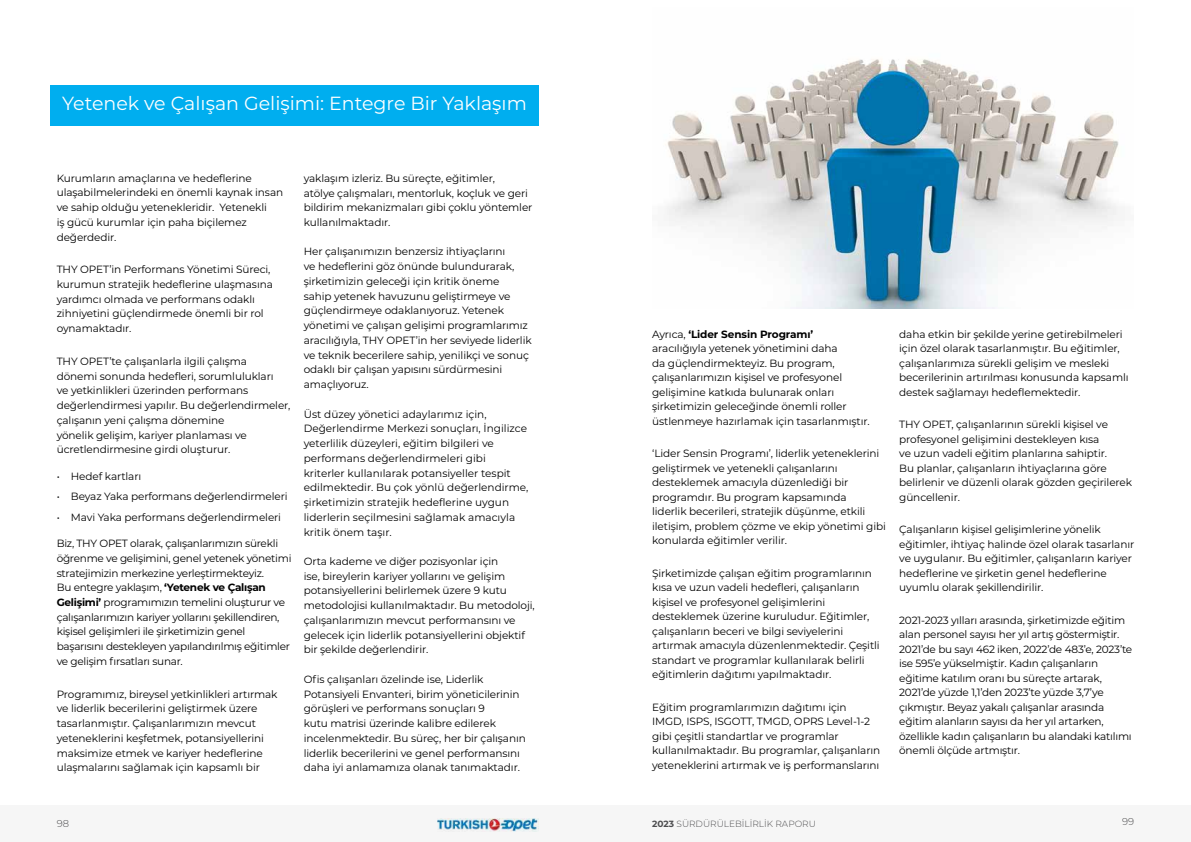
<style>
.page{position:relative;width:1191px;height:842px;background:#fff}
.page>*{position:absolute;margin:0;border:0;box-sizing:border-box;transform-origin:0 0}
.t1{font:19px "Montserrat";color:#fff}
.t2{font:10.5px/14.5px "Montserrat";letter-spacing:-.01em;color:#000}
.t3{font:300 10px "Montserrat";color:#4d4d4f}
.t4{font:300 9px "Montserrat";color:#4d4d4f}
.s1{font-weight:700}
</style>
<div class="page">
<div style="left:0;top:805px;width:1190px;height:37px;background:#f6f6f6"></div>
<img style="left:438px;top:818px;width:100px;height:13px">
<div style="left:50px;top:85px;width:489px;height:40px;background:#00aeef"></div>
<img style="left:666px;top:59px;width:453px;height:249px">
<h1 class="t1" style="left:62px;top:90px;width:466px">Yetenek ve Çalışan Gelişimi: Entegre Bir Yaklaşım</h1>
<p class="t2" style="left:57px;top:170px;width:228px">Kurumların amaçlarına ve hedeflerine ulaşabilmelerindeki en önemli kaynak insan ve sahip olduğu yetenekleridir. Yetenekli<br>iş gücü kurumlar için paha biçilemez değerdedir.</p>
<p class="t2" style="left:57px;top:262px;width:218px">THY OPET’in Performans Yönetimi Süreci, kurumun stratejik hedeflerine ulaşmasına yardımcı olmada ve performans odaklı zihniyetini güçlendirmede önemli bir rol oynamaktadır.</p>
<p class="t2" style="left:57px;top:353px;width:235px">THY OPET’te çalışanlarla ilgili çalışma<br>dönemi sonunda hedefleri, sorumlulukları<br>ve yetkinlikleri üzerinden performans değerlendirmesi yapılır. Bu değerlendirmeler, çalışanın yeni çalışma dönemine<br>yönelik gelişim, kariyer planlaması ve ücretlendirmesine girdi oluşturur.</p>
<p class="t2" style="left:57px;top:469px;width:86px">• Hedef kartları</p>
<p class="t2" style="left:57px;top:489px;width:232px">• Beyaz Yaka performans değerlendirmeleri</p>
<p class="t2" style="left:57px;top:509px;width:226px">• Mavi Yaka performans değerlendirmeleri</p>
<p class="t2" style="left:57px;top:536px;width:236px">Biz, THY OPET olarak, çalışanlarımızın sürekli öğrenme ve gelişimini, genel yetenek yönetimi stratejimizin merkezine yerleştirmekteyiz.<br>Bu entegre yaklaşım, <span class="s1">‘Yetenek ve Çalışan Gelişimi’</span> programımızın temelini oluşturur ve çalışanlarımızın kariyer yollarını şekillendiren, kişisel gelişimleri ile şirketimizin genel başarısını destekleyen yapılandırılmış eğitimler ve gelişim fırsatları sunar.</p>
<p class="t2" style="left:57px;top:686px;width:222px">Programımız, bireysel yetkinlikleri artırmak ve liderlik becerilerini geliştirmek üzere tasarlanmıştır. Çalışanlarımızın mevcut yeteneklerini keşfetmek, potansiyellerini maksimize etmek ve kariyer hedeflerine ulaşmalarını sağlamak için kapsamlı bir</p>
<p class="t2" style="left:304px;top:170px;width:230px;line-height:14.8px">yaklaşım izleriz. Bu süreçte, eğitimler,<br>atölye çalışmaları, mentorluk, koçluk ve geri bildirim mekanizmaları gibi çoklu yöntemler kullanılmaktadır.</p>
<p class="t2" style="left:304px;top:244px;width:229px;line-height:14.8px">Her çalışanımızın benzersiz ihtiyaçlarını<br>ve hedeflerini göz önünde bulundurarak, şirketimizin geleceği için kritik öneme<br>sahip yetenek havuzunu geliştirmeye ve güçlendirmeye odaklanıyoruz. Yetenek yönetimi ve çalışan gelişimi programlarımız aracılığıyla, THY OPET’in her seviyede liderlik ve teknik becerilere sahip, yenilikçi ve sonuç odaklı bir çalışan yapısını sürdürmesini amaçlıyoruz.</p>
<p class="t2" style="left:304px;top:406px;width:226px;line-height:14.8px">Üst düzey yönetici adaylarımız için, Değerlendirme Merkezi sonuçları, İngilizce yeterlilik düzeyleri, eğitim bilgileri ve performans değerlendirmeleri gibi kriterler kullanılarak potansiyeller tespit edilmektedir. Bu çok yönlü değerlendirme, şirketimizin stratejik hedeflerine uygun liderlerin seçilmesini sağlamak amacıyla kritik önem taşır.</p>
<p class="t2" style="left:304px;top:553px;width:232px;line-height:14.8px">Orta kademe ve diğer pozisyonlar için<br>ise, bireylerin kariyer yollarını ve gelişim potansiyellerini belirlemek üzere 9 kutu metodolojisi kullanılmaktadır. Bu metodoloji, çalışanlarımızın mevcut performansını ve gelecek için liderlik potansiyellerini objektif bir şekilde değerlendirir.</p>
<p class="t2" style="left:304px;top:671px;width:224px;line-height:14.8px">Ofis çalışanları özelinde ise, Liderlik Potansiyeli Envanteri, birim yöneticilerinin görüşleri ve performans sonuçları 9<br>kutu matrisi üzerinde kalibre edilerek incelenmektedir. Bu süreç, her bir çalışanın liderlik becerilerini ve genel performansını daha iyi anlamamıza olanak tanımaktadır.</p>
<p class="t2" style="left:652px;top:326px;width:219px">Ayrıca, <span class="s1">‘Lider Sensin Programı’ </span>aracılığıyla yetenek yönetimini daha<br>da güçlendirmekteyiz. Bu program, çalışanlarımızın kişisel ve profesyonel gelişimine katkıda bulunarak onları şirketimizin geleceğinde önemli roller üstlenmeye hazırlamak için tasarlanmıştır.</p>
<p class="t2" style="left:652px;top:446px;width:235px">‘Lider Sensin Programı’, liderlik yeteneklerini geliştirmek ve yetenekli çalışanlarını desteklemek amacıyla düzenlediği bir programdır. Bu program kapsamında<br>liderlik becerileri, stratejik düşünme, etkili iletişim, problem çözme ve ekip yönetimi gibi konularda eğitimler verilir.</p>
<p class="t2" style="left:652px;top:565px;width:229px">Şirketimizde çalışan eğitim programlarının kısa ve uzun vadeli hedefleri, çalışanların kişisel ve profesyonel gelişimlerini desteklemek üzerine kuruludur. Eğitimler, çalışanların beceri ve bilgi seviyelerini artırmak amacıyla düzenlenmektedir. Çeşitli standart ve programlar kullanılarak belirli eğitimlerin dağıtımı yapılmaktadır.</p>
<p class="t2" style="left:652px;top:699px;width:229px">Eğitim programlarımızın dağıtımı için IMGD, ISPS, ISGOTT, TMGD, OPRS Level-1-2 gibi çeşitli standartlar ve programlar kullanılmaktadır. Bu programlar, çalışanların yeteneklerini artırmak ve iş performanslarını</p>
<p class="t2" style="left:899px;top:326px;width:231px">daha etkin bir şekilde yerine getirebilmeleri için özel olarak tasarlanmıştır. Bu eğitimler, çalışanlarımıza sürekli gelişim ve mesleki becerilerinin artırılması konusunda kapsamlı destek sağlamayı hedeflemektedir.</p>
<p class="t2" style="left:899px;top:417px;width:234px">THY OPET, çalışanlarının sürekli kişisel ve profesyonel gelişimini destekleyen kısa<br>ve uzun vadeli eğitim planlarına sahiptir.<br>Bu planlar, çalışanların ihtiyaçlarına göre belirlenir ve düzenli olarak gözden geçirilerek güncellenir.</p>
<p class="t2" style="left:899px;top:522px;width:236px">Çalışanların kişisel gelişimlerine yönelik eğitimler, ihtiyaç halinde özel olarak tasarlanır ve uygulanır. Bu eğitimler, çalışanların kariyer hedeflerine ve şirketin genel hedeflerine uyumlu olarak şekillendirilir.</p>
<p class="t2" style="left:899px;top:612px;width:234px">2021-2023 yılları arasında, şirketimizde eğitim alan personel sayısı her yıl artış göstermiştir.<br>2021’de bu sayı 462 iken, 2022’de 483’e, 2023’te ise 595’e yükselmiştir. Kadın çalışanların eğitime katılım oranı bu süreçte artarak, 2021’de yüzde 1,1’den 2023’te yüzde 3,7’ye çıkmıştır. Beyaz yakalı çalışanlar arasında eğitim alanların sayısı da her yıl artarken, özellikle kadın çalışanların bu alandaki katılımı önemli ölçüde artmıştır.</p>
<p class="t3" style="left:57px;top:817px;width:14px">98</p>
<p class="t4" style="left:652px;top:818px;width:165px"><span class="s1">2023</span> SÜRDÜRÜLEBİLİRLİK RAPORU</p>
<p class="t3" style="left:1122px;top:815px;width:14px">99</p>
</div>
